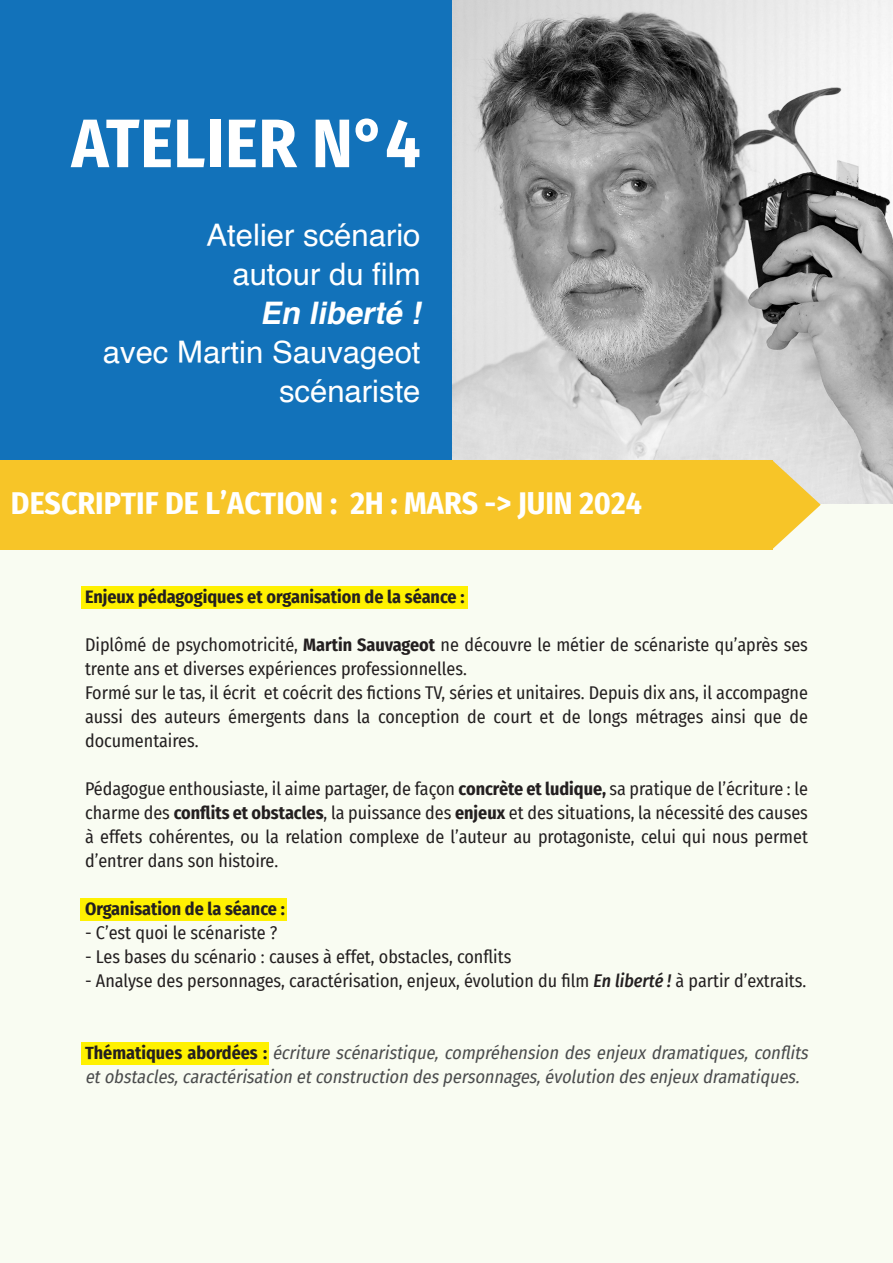
<style>
.page{position:relative;width:893px;height:1263px;background:#fff}
.page>*{position:absolute;margin:0;border:0;box-sizing:border-box;transform-origin:0 0}
.t1{font:700 68.55px "Fira Sans Condensed";letter-spacing:.01em;color:#fff}
.t2{font:700 31.5px "Fira Sans Condensed";color:#fff}
.t3{font:31.05px/38.8px "Helvetica";color:#fff;text-align:right}
.t4{font:18px/24px "Fira Sans Condensed";color:#231f20;text-align:justify}
.t5{font:italic 18px/24px "Fira Sans Condensed";color:#4b4c4d}
.t6{font:700 18px "Fira Sans Condensed";color:#231f20}
.s1{font-weight:700;font-style:italic}
.s2{font-weight:700}
.s3{font-weight:500;font-style:italic}
.s4{font-weight:700;font-style:normal;color:#231f20}
</style>
<div class="page">
<div style="left:0;top:504px;width:893px;height:759px;background:#f9fcf2"></div>
<div style="left:81px;top:898px;width:206px;height:23px;background:#fff101"></div>
<div style="left:81px;top:586px;width:386px;height:23px;background:#fff101"></div>
<div style="left:81px;top:1042px;width:187px;height:22px;background:#fff101"></div>
<div style="left:0;top:0;width:453px;height:505px;background:#1272ba"></div>
<img style="left:453px;top:1px;width:440px;height:503px">
<div style="left:0;top:460px;width:772px;height:89px;background:#f7c528"></div>
<svg style="left:772px;top:460px;width:49px;height:89px"></svg>
<p class="t1" style="left:71px;top:86px;width:351px">ATELIER N°4</p>
<p class="t3" style="left:103px;top:217px;width:326px">Atelier scénario<br>autour du film<br><span class="s1">En liberté !<br></span>avec Martin Sauvageot scénariste</p>
<p class="t2" style="left:11px;top:477px;width:632px">DESCRIPTIF DE L’ACTION : 2H : MARS -&gt; JUIN 2024</p>
<p class="t6" style="left:85px;top:582px;width:381px">Enjeux pédagogiques et organisation de la séance :</p>
<p class="t4" style="left:85px;top:632px;width:724px">Diplômé de psychomotricité, <span class="s2">Martin Sauvageot</span> ne découvre le métier de scénariste qu’après ses trente ans et diverses expériences professionnelles.</p>
<p class="t4" style="left:85px;top:680px;width:724px">Formé sur le tas, il écrit et coécrit des fictions TV, séries et unitaires. Depuis dix ans, il accompagne aussi des auteurs émergents dans la conception de court et de longs métrages ainsi que de documentaires.</p>
<p class="t4" style="left:85px;top:776px;width:724px">Pédagogue enthousiaste, il aime partager, de façon <span class="s2">concrète et ludique,</span> sa pratique de l’écriture : le charme des <span class="s2">conflits et obstacles</span>, la puissance des <span class="s2">enjeux</span> et des situations, la nécessité des causes à effets cohérentes, ou la relation complexe de l’auteur au protagoniste, celui qui nous permet d’entrer dans son histoire.</p>
<p class="t6" style="left:85px;top:894px;width:201px">Organisation de la séance :</p>
<p class="t4" style="left:85px;top:920px;width:194px">- C’est quoi le scénariste ?</p>
<p class="t4" style="left:85px;top:944px;width:428px">- Les bases du scénario : causes à effet, obstacles, conflits</p>
<p class="t4" style="left:85px;top:968px;width:723px">- Analyse des personnages, caractérisation, enjeux, évolution du film <span class="s3">En liberté !</span> à partir d’extraits.</p>
<p class="t5" style="left:85px;top:1040px;width:729px"><span class="s4">T h é m ati q u es a b o rd é es :</span> écriture scénaristique, compréhension des enjeux dramatiques, conflits etobstacles,caractérisation etconstruction despersonnages,évolution desenjeuxdramatiques.</p>
</div>
